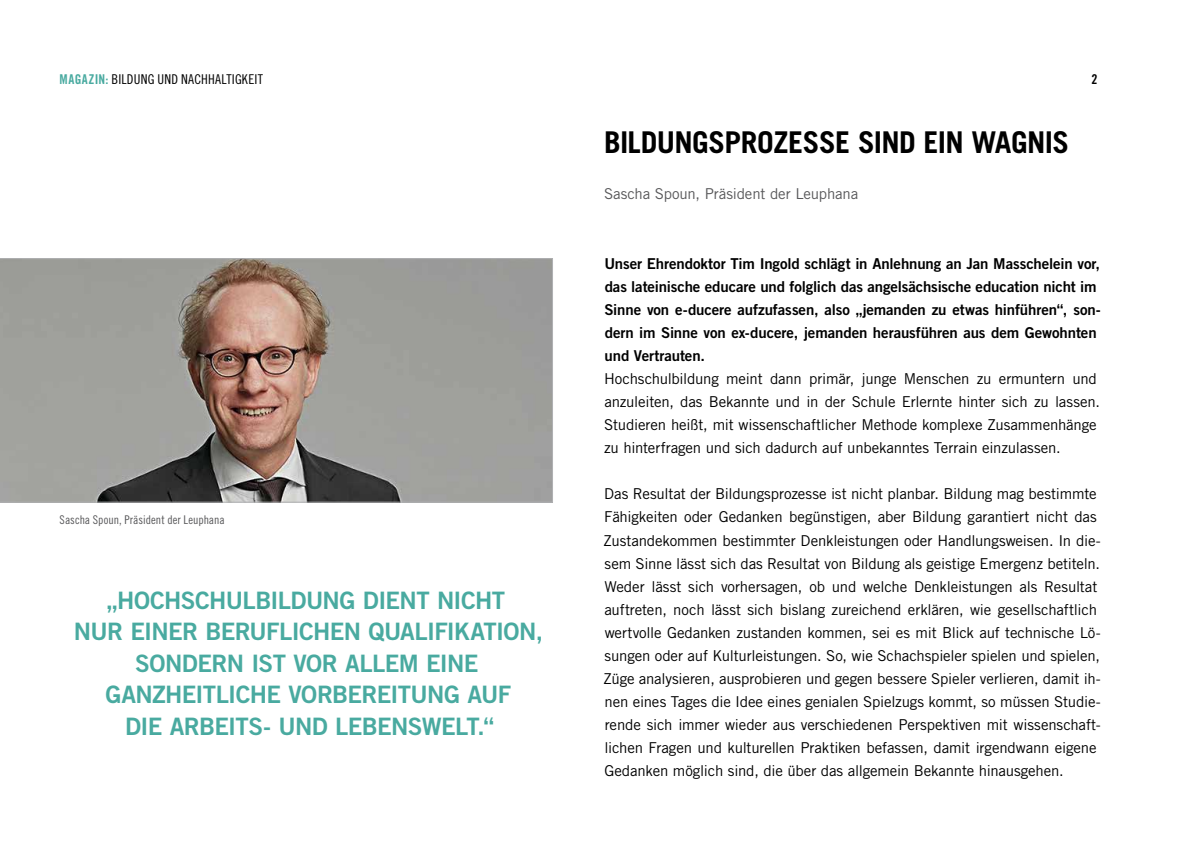
<style>
.page{position:relative;width:1191px;height:851px;background:#fff}
.page>*{position:absolute;margin:0;border:0;box-sizing:border-box;transform-origin:0 0}
.t1{font:700 30px "Trade Gothic LT Std";letter-spacing:-.02em;color:#000}
.t2{font:24px "Trade Gothic LT Std Bd 2";letter-spacing:-.025em;color:#49aaa0}
.t3{font:15px/23.1px "Trade Gothic LT Std";letter-spacing:-.005em;color:#000}
.t4{font:15px/23.1px "Trade Gothic LT Std Bd 2";letter-spacing:-.01em;color:#000}
.t5{font:15px "Trade Gothic LT Std";color:#58585a}
.t6{font:13.5px "Trade Gothic LT Std Cn 18";letter-spacing:.015em;color:#000}
.t7{font:13.5px "Trade Gothic LT Std Bd Cn 20";color:#000}
.t8{font:12px "Trade Gothic LT Std Cn 18";color:#58585a}
.s1{font-family:"Trade Gothic LT Std Bd Cn 20";color:#49aaa0}
</style>
<div class="page">
<svg style="left:0;top:258px;width:553px;height:244px;background:#98928c"></svg>
<p class="t6" style="left:60px;top:71px;width:205px"><span class="s1">MAGAZIN:</span> Bildung und Nachhaltigkeit</p>
<p class="t7" style="left:1091px;top:71px;width:7px">2</p>
<h1 class="t1" style="left:604px;top:124px;width:467px">BILDUNGSPROZESSE SIND EIN WAGNIS</h1>
<p class="t8" style="left:60px;top:512px;width:167px">Sascha Spoun, Präsident der Leuphana</p>
<h2 class="t2" style="left:107px;top:585px;width:135px">„Hochschulb</h2>
<h2 class="t2" style="left:270px;top:585px;width:23px">ildu</h2>
<h2 class="t2" style="left:323px;top:585px;width:184px">ng dient nicht</h2>
<h2 class="t2" style="left:74px;top:616px;width:147px">nur einer berufl</h2>
<h2 class="t2" style="left:292px;top:616px;width:253px">ichen Qualifikation,</h2>
<h2 class="t2" style="left:135px;top:648px;width:62px">sonder</h2>
<h2 class="t2" style="left:227px;top:648px;width:82px">n ist vor</h2>
<h2 class="t2" style="left:345px;top:648px;width:16px">allem</h2>
<h2 class="t2" style="left:426px;top:648px;width:51px">eine</h2>
<h2 class="t2" style="left:105px;top:679px;width:212px">ganzheitliche Vorbere</h2>
<h2 class="t2" style="left:390px;top:679px;width:93px">itung auf</h2>
<h2 class="t2" style="left:125px;top:711px;width:75px">die Arbe</h2>
<h2 class="t2" style="left:228px;top:711px;width:196px">its- u nd Lebenswel</h2>
<h2 class="t2" style="left:466px;top:711px;width:29px">t.“</h2>
<p class="t5" style="left:604px;top:185px;width:256px">Sascha Spoun, Präsident der Leuphana</p>
<p class="t4" style="left:604px;top:251px;width:498px">Unser Ehrendoktor Tim I ngold schlägt in Anlehnung an Jan Masschelein vor, das lateinische educare und folglich das angelsächsische education nicht im Sinne von e-ducere aufzufassen, also „jemanden zu etwas hinführen“, son&shy;dern im Sinne von ex-ducere, jemanden herausführen aus dem Gewohnten und Vertrauten.</p>
<p class="t3" style="left:604px;top:367px;width:497px">Hochschulbildung meint dann primär, junge Menschen zu ermuntern und anzuleiten, das Bekannte und in der Schule Erlernte hinter sich zu lassen.<br>Studieren heißt, mit wissenschaftlicher Methode komplexe Zusammenhänge zu hinterfragen und sich dadurch auf unbekanntes Terrain einzulassen.</p>
<p class="t3" style="left:603px;top:482px;width:499px">Das Resultat der Bildungsprozesse ist nicht planbar. Bildung mag bestimmte Fähigkeiten oder Gedanken begünstigen, aber Bildung garantiert nicht das Zustandekommen bestimmter Denkleistungen oder Handlungsweisen. I n die&shy;sem Sinne lässt sich das Resultat von Bildung als geistige Emergenz betiteln.<br>Weder lässt sich vorhersagen, ob und welche Denkleistungen als Resultat auftreten, noch lässt sich bislang zureichend erklären, wie gesellschaftlich wertvolle Gedanken zustanden kommen, sei es mit Blick auf technische Lö&shy;sungen oder auf Kulturleistungen. So, wie Schachspieler spielen und spielen, Züge analysieren, ausprobieren und gegen bessere Spieler verlieren, damit ih&shy;nen eines Tages die I dee eines genialen Spielzugs kommt, so müssen Studie&shy;rende sich immer wieder aus verschiedenen Perspektiven mit wissenschaft&shy;lichen Fragen und kulturellen Praktiken befassen, damit irgendwann eigene Gedanken möglich sind, die über das allgemein Bekannte hinausgehen.</p>
</div>
